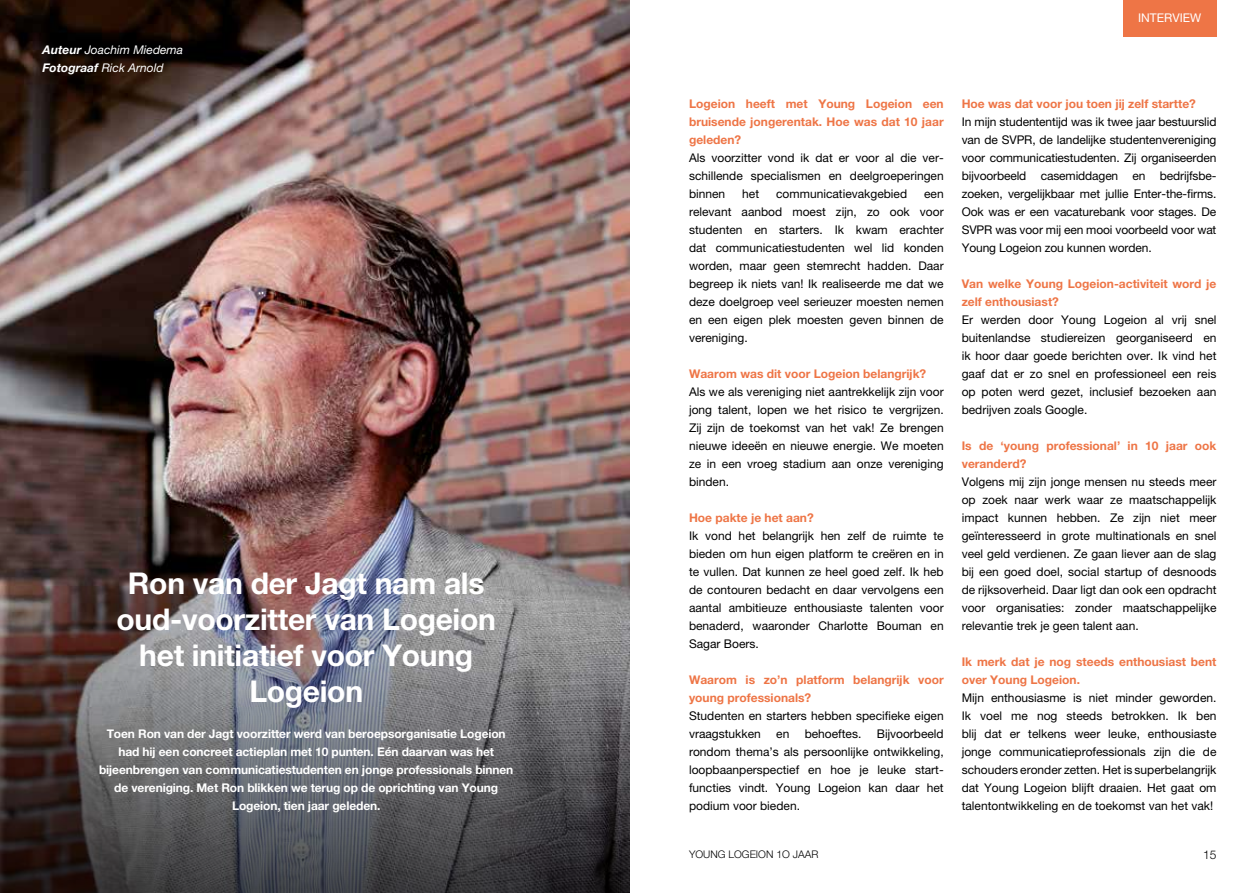
<style>
.page{position:relative;width:1259px;height:893px;background:#fff}
.page>*{position:absolute;margin:0;border:0;box-sizing:border-box;transform-origin:0 0}
.t1{font:700 30px/36px "Helvetica Neue LT Pro";letter-spacing:-.01em;color:#fff;text-align:center}
.t2{font:12px/18px "Helvetica Neue LT Pro";color:#000;text-align:justify}
.t3{font:700 12px/18px "Helvetica Neue LT Pro";color:#ee7546}
.t4{font:700 12px/18px "Helvetica Neue LT Pro";letter-spacing:-.01em;color:#fff;text-align:center}
.t5{font:italic 12px/18px "Helvetica Neue LT Pro";color:#fff}
.t6{font:12px "Helvetica Neue LT Pro";color:#fff}
.t7{font:300 12px "Helvetica Neue LT Pro";color:#000}
.t8{font:300 10.5px "Helvetica Neue LT Pro";color:#000}
.s1{font-weight:700}
</style>
<div class="page">
<img style="left:0;top:0;width:629px;height:448px">
<img style="left:0;top:448px;width:629px;height:445px">
<div style="left:1123px;top:0;width:93px;height:36px;background:#ee7546"></div>
<p class="t5" style="left:43px;top:41px;width:142px"><span class="s1">Auteur</span> Joachim Miedema<br><span class="s1">Fotograaf</span> Rick Arnold</p>
<h1 class="t1" style="left:117px;top:565px;width:381px">Ron van der Jagt nam als oud-voorzitter van Logeion het initiatief voor Young<br>Logeion</h1>
<p class="t4" style="left:99px;top:724px;width:416px">Toen Ron van der Jagt voorzitter werd van beroepsorganisatie Logeion had hij een concreet actieplan met 10 punten. Eén daarvan was het bijeenbrengen van communicatiestudenten en jonge professionals binnen de vereniging. Met Ron blikken we terug op de oprichting van Young Logeion, tien jaar geleden.</p>
<p class="t6" style="left:1138px;top:11px;width:65px">INTERVIEW</p>
<p class="t3" style="left:689px;top:94px;width:256px;text-align:justify">Logeion heeft met Young Logeion een bruisende jongerentak. Hoe was dat 10 jaar geleden?</p>
<p class="t2" style="left:689px;top:149px;width:256px">Als voorzitter vond ik dat er voor al die ver&shy;schillende specialismen en deelgroeperingen binnen</p>
<p class="t2" style="left:742px;top:185px;width:18px">het</p>
<p class="t2" style="left:776px;top:185px;width:132px">communicatievakgebied</p>
<p class="t2" style="left:689px;top:185px;width:256px;text-indent:235px">een relevant aanbod moest zijn, zo ook voor studenten en starters. Ik kwam erachter dat communicatiestudenten wel lid konden worden, maar geen stemrecht hadden. Daar begreep ik niets van! Ik realiseerde me dat we deze doelgroep veel serieuzer moesten nemen en een eigen plek moesten geven binnen de vereniging.</p>
<p class="t3" style="left:689px;top:364px;width:239px">Waarom was dit voor Logeion belangrijk?</p>
<p class="t2" style="left:689px;top:383px;width:256px">Als we als vereniging niet aantrekkelijk zijn voor jong talent, lopen we het risico te vergrijzen.<br>Zij zijn de toekomst van het vak! Ze brengen nieuwe ideeën en nieuwe energie. We moeten ze in een vroeg stadium aan onze vereniging binden.</p>
<p class="t3" style="left:689px;top:508px;width:126px">Hoe pakte je het aan?</p>
<p class="t2" style="left:689px;top:527px;width:256px">Ik vond het belangrijk hen zelf de ruimte te bieden om hun eigen platform te creëren en in te vullen. Dat kunnen ze heel goed zelf. Ik heb de contouren bedacht en daar vervolgens een aantal ambitieuze enthousiaste talenten voor benaderd, waaronder Charlotte Bouman en Sagar Boers.</p>
<p class="t3" style="left:689px;top:670px;width:256px">Waarom is zo’n platform belangrijk voor young professionals?</p>
<p class="t2" style="left:689px;top:707px;width:256px">Studenten en starters hebben specifieke eigen vraagstukken</p>
<p class="t2" style="left:776px;top:725px;width:15px">en</p>
<p class="t2" style="left:804px;top:725px;width:58px">behoeftes.</p>
<p class="t2" style="left:689px;top:725px;width:256px;text-indent:188px">Bijvoorbeeld rondom thema’s als persoonlijke ontwikkeling, loopbaanperspectief en hoe je leuke start&shy;functies vindt. Young Logeion kan daar het podium voor bieden.</p>
<p class="t3" style="left:961px;top:94px;width:236px">Hoe was dat voor jou toen jij zelf startte?</p>
<p class="t2" style="left:961px;top:113px;width:256px">In mijn studententijd was ik twee jaar bestuurslid van de SVPR, de landelijke studentenvereniging voor communicatiestudenten. Zij organiseerden bijvoorbeeld casemiddagen en bedrijfsbe&shy;zoeken, vergelijkbaar met jullie Enter-the-firms.<br>Ook was er een vacaturebank voor stages. De SVPR was voor mij een mooi voorbeeld voor wat Young Logeion zou kunnen worden.</p>
<p class="t3" style="left:961px;top:274px;width:256px">Van welke Young Logeion-activiteit word je zelf enthousiast?</p>
<p class="t2" style="left:961px;top:311px;width:256px">Er werden door Young Logeion al vrij snel buitenlandse studiereizen georganiseerd en ik hoor daar goede berichten over. Ik vind het gaaf dat er zo snel en professioneel een reis op poten werd gezet, inclusief bezoeken aan bedrijven zoals Google.</p>
<p class="t3" style="left:961px;top:436px;width:256px">Is de ‘young professional’ in 10 jaar ook veranderd?</p>
<p class="t2" style="left:961px;top:473px;width:256px">Volgens mij zijn jonge mensen nu steeds meer op zoek naar werk waar ze maatschappelijk impact kunnen hebben. Ze zijn niet meer geïnteresseerd in grote multinationals en snel veel geld verdienen. Ze gaan liever aan de slag bij een goed doel, social startup of desnoods de rijksoverheid. Daar ligt dan ook een opdracht voor organisaties: zonder maatschappelijke relevantie trek je geen talent aan.</p>
<p class="t3" style="left:961px;top:652px;width:256px">Ik merk dat je nog steeds enthousiast bent over Young Logeion.</p>
<p class="t2" style="left:961px;top:689px;width:256px">Mijn enthousiasme is niet minder geworden.<br>Ik voel me nog steeds betrokken. Ik ben blij dat er telkens weer leuke, enthousiaste jonge communicatieprofessionals zijn die de schouders eronder zetten. Het is superbelangrijk dat Young Logeion blijft draaien. Het gaat om talentontwikkeling en de toekomst van het vak!</p>
<p class="t8" style="left:689px;top:848px;width:131px">YOUNG LOGEION 1O JAAR</p>
<p class="t7" style="left:1203px;top:847px;width:15px">15</p>
</div>
